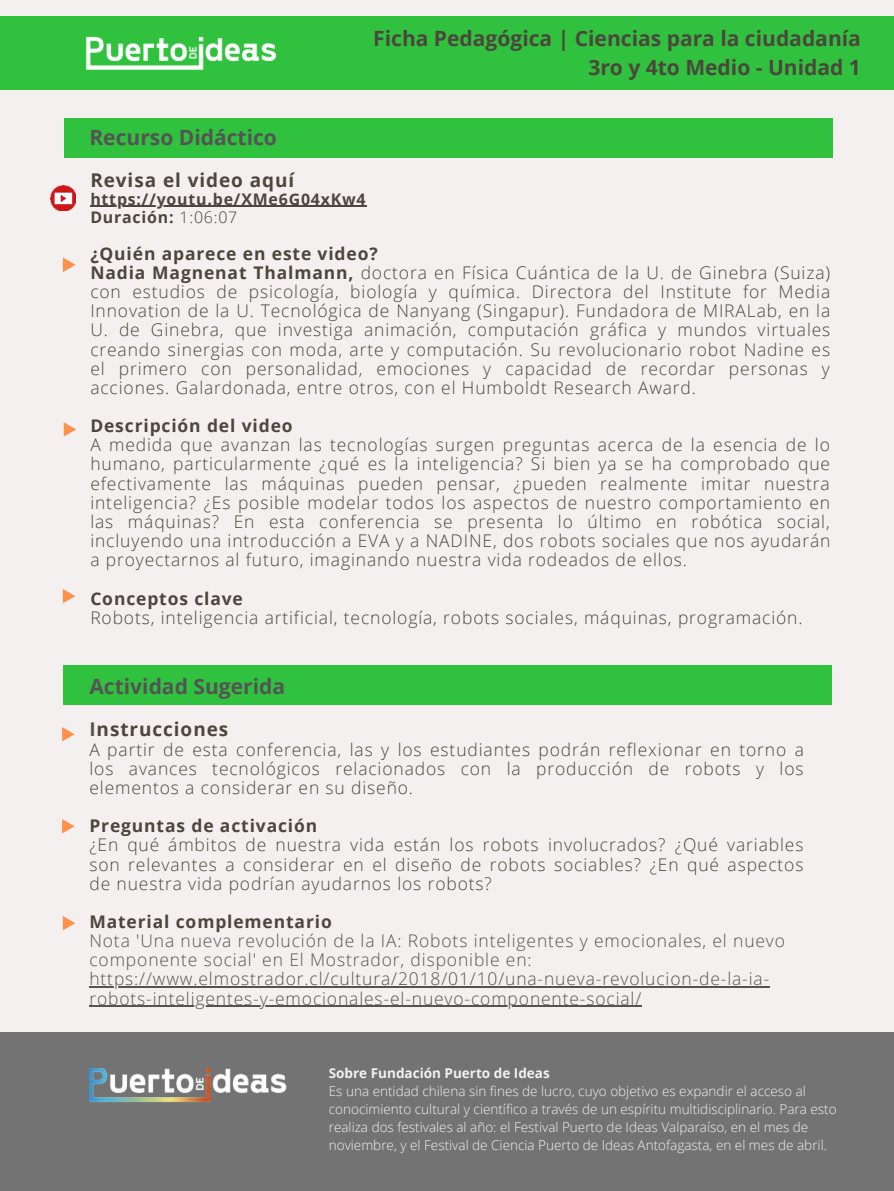
<style>
.page{position:relative;width:894px;height:1191px;background:#fff}
.page>*{position:absolute;margin:0;border:0;box-sizing:border-box;transform-origin:0 0}
.t1{font:700 21px/29.2px "Open Sans";color:#4b473c;text-align:right}
.t2{font:700 21px "Open Sans";color:#545454}
.t3{font:700 18.9px "Open Sans";letter-spacing:.05em;color:#4b473c}
.t4{font:300 17.4px/19.2px "Open Sans";letter-spacing:.05em;color:#4b473c;text-align:justify}
.t5{font:300 17.4px/19.2px "Open Sans";letter-spacing:.05em;color:#545454}
.t6{font:700 17.4px "Open Sans";letter-spacing:.05em;color:#4b473c}
.t7{font:700 15.9px/18px "Open Sans";letter-spacing:.05em;color:#4b473c}
.t8{font:300 13.5px/18px "Open Sans";color:#f4f0f0}
.t9{font:700 13.5px "Open Sans";color:#f4f0f0}
.s1{font-weight:300}
.s2{font-weight:700}
.s3{color:#545454}
</style>
<div class="page">
<div style="left:0;top:0;width:893px;height:1190px;background:#f4f0f0"></div>
<div style="left:63px;top:665px;width:768px;height:40px;background:#30c23e"></div>
<div style="left:64px;top:119px;width:768px;height:39px;background:#30c23e"></div>
<div style="left:0;top:1031px;width:893px;height:159px;background:#737373"></div>
<img style="left:89px;top:1068px;width:198px;height:34px">
<svg style="left:63px;top:257px;width:13px;height:15px"></svg>
<svg style="left:64px;top:422px;width:12px;height:14px"></svg>
<svg style="left:63px;top:589px;width:12px;height:14px"></svg>
<svg style="left:62px;top:727px;width:13px;height:14px"></svg>
<svg style="left:62px;top:819px;width:13px;height:14px"></svg>
<svg style="left:63px;top:916px;width:12px;height:14px"></svg>
<img style="left:51px;top:186px;width:25px;height:25px">
<div style="left:0;top:16px;width:893px;height:74px;background:#30c23e"></div>
<hr style="left:90px;top:206px;width:276px;height:1px;background:#4b473c">
<hr style="left:89px;top:986px;width:681px;height:1px;background:#545454">
<hr style="left:89px;top:1005px;width:553px;height:1px;background:#545454">
<img style="left:85px;top:36px;width:192px;height:34px">
<p class="t2" style="left:89px;top:122px;width:189px">Recurso Didáctico</p>
<p class="t1" style="left:373px;top:23px;width:489px">Ficha Pedagógica | Ciencias para la ciudadanía<br>3ro y 4to Medio - Unidad 1</p>
<p class="t3" style="left:90px;top:166px;width:205px">Revisa el video aquí</p>
<p class="t7" style="left:90px;top:189px;width:277px">https://youtu.be/XMe6G04xKw4<br>Duración: <span class="s1">1:06:07</span></p>
<p class="t4" style="left:90px;top:243px;width:741px;text-align:left"><span class="s2">¿Quién aparece en este video?<br>Nadia Magnenat Thalmann,</span> doctora en Física Cuántica de la U. de Ginebra (Suiza) con estudios de psicología, biología y química. Directora del Institute for Media Innovation de la U. Tecnológica de Nanyang (Singapur). Fundadora de MIRALab, en la U. de Ginebra, que investiga animación, computación gráfica y mundos virtuales creando sinergias con moda, arte y computación. Su revolucionario robot Nadine es el primero con personalidad, emociones y capacidad de recordar personas y acciones. Galardonada, entre otros, con el Humboldt Research Award.</p>
<p class="t6" style="left:90px;top:413px;width:204px">Descripción del video</p>
<p class="t4" style="left:90px;top:435px;width:741px">A medida que avanzan las tecnologías surgen preguntas acerca de la esencia de lo humano, particularmente ¿qué es la inteligencia? Si bien ya se ha comprobado que efectivamente las máquinas pueden pensar, ¿pueden realmente imitar nuestra inteligencia? ¿Es posible modelar todos los aspectos de nuestro comportamiento en las máquinas? En esta conferencia se presenta lo último en robótica social, incluyendo una introducción a EVA y a NADINE, dos robots sociales que nos ayudarán a proyectarnos al futuro, imaginando nuestra vida rodeados de ellos.</p>
<p class="t6" style="left:90px;top:586px;width:154px">Conceptos clave</p>
<p class="t4" style="left:90px;top:607px;width:713px">Robots, inteligencia artificial, tecnología, robots sociales, máquinas, programación.</p>
<p class="t2" style="left:89px;top:671px;width:197px">Actividad Sugerida</p>
<p class="t3" style="left:89px;top:716px;width:140px"><span class="s3">I</span>nstrucciones</p>
<p class="t4" style="left:89px;top:739px;width:715px">A partir de esta conferencia, las y los estudiantes podrán reflexionar en torno a los avances tecnológicos relacionados con la producción de robots y los elementos a considerar en su diseño.</p>
<p class="t6" style="left:89px;top:813px;width:229px">Preguntas de activación</p>
<p class="t4" style="left:89px;top:834px;width:715px">¿En qué ámbitos de nuestra vida están los robots involucrados? ¿Qué variables son relevantes a considerar en el diseño de robots sociables? ¿En qué aspectos de nuestra vida podrían ayudarnos los robots?</p>
<p class="t6" style="left:89px;top:909px;width:244px">Material complementario</p>
<p class="t5" style="left:89px;top:930px;width:697px">Nota 'Una nueva revolución de la IA: Robots inteligentes y emocionales, el nuevo componente social' en El Mostrador, disponible en: https://www.elmostrador.cl/cultura/2018/01/10/una-nueva-revolucion-de-la-ia&shy;robots-inteligentes-y-emocionales-el-nuevo-componente-social/</p>
<p class="t9" style="left:329px;top:1063px;width:222px">Sobre Fundación Puerto de Ideas</p>
<p class="t8" style="left:329px;top:1081px;width:509px">Es una entidad chilena sin fines de lucro, cuyo objetivo es expandir el acceso al conocimiento cultural y científico a través de un espíritu multidisciplinario. Para esto realiza dos festivales al año: el Festival Puerto de Ideas Valparaíso, en el mes de noviembre, y el Festival de Ciencia Puerto de Ideas Antofagasta, en el mes de abril.</p>
</div>
